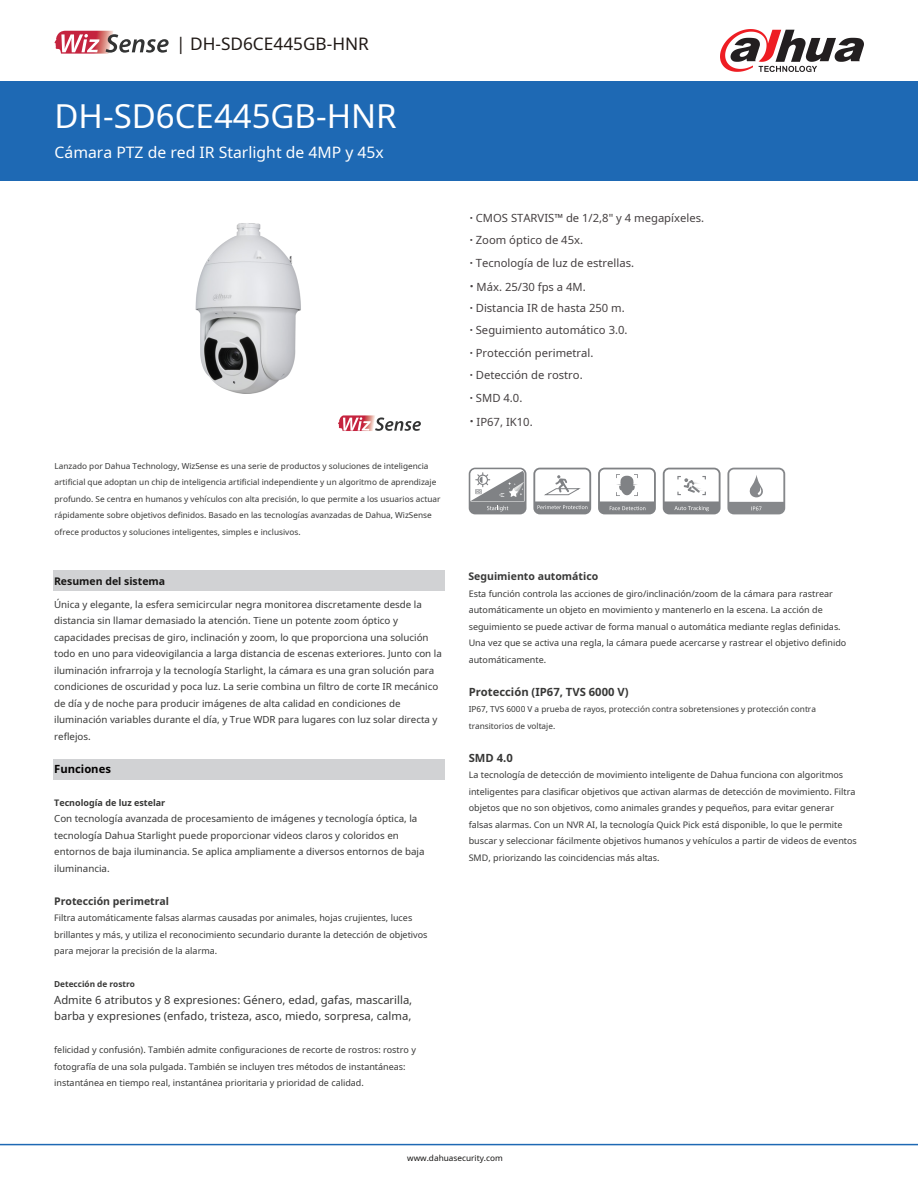
<style>
.page{position:relative;width:918px;height:1188px;background:#fff}
.page>*{position:absolute;margin:0;border:0;box-sizing:border-box;transform-origin:0 0}
.t1{font:33px "Noto Sans";color:#fff}
.t2{font:17.25px "Noto Sans";color:#201916}
.t3{font:15.75px "Noto Sans";color:#fff}
.t4{font:11.25px/22.5px "Noto Sans";color:#454041}
.t5{font:11.25px/16.5px "Noto Sans";color:#383837}
.t6{font:700 11.25px "Noto Sans";color:#383837}
.t7{font:700 11.25px "Noto Sans";color:#020000}
.t8{font:700 10.5px "Noto Sans";color:#383837}
.t9{font:700 10.5px "Noto Sans";color:#171615}
.t10{font:9.75px/16.5px "Noto Sans";color:#383837}
.t11{font:9px/16.5px "Noto Sans";color:#383837}
.t12{font:700 9px "Noto Sans";color:#383837}
.t13{font:8.25px/16.5px "Noto Sans";color:#383837}
.t14{font:8.25px "Noto Sans";color:#171615}
.t15{font:700 8.25px "Noto Sans";color:#383837}
.s1{font-weight:700}
.s2{font-weight:700;font-size:13.5px}
</style>
<div class="page">
<div style="left:0;top:81px;width:918px;height:100px;background:#1e69b4"></div>
<hr style="left:0;top:1144px;width:918px;height:1px;background:#1e69b4">
<svg style="left:720px;top:29px;width:144px;height:43px"></svg>
<div style="left:53px;top:759px;width:391px;height:21px;background:#d1d2d4"></div>
<div style="left:54px;top:570px;width:391px;height:21px;background:#d1d2d4"></div>
<img style="left:195px;top:223px;width:106px;height:171px">
<svg style="left:338px;top:415px;width:83px;height:16px"></svg>
<svg style="left:55px;top:31px;width:114px;height:23px"></svg>
<svg style="left:469px;top:468px;width:57px;height:46px"></svg>
<svg style="left:533px;top:468px;width:58px;height:46px"></svg>
<svg style="left:663px;top:468px;width:58px;height:46px"></svg>
<svg style="left:598px;top:468px;width:58px;height:46px"></svg>
<svg style="left:727px;top:468px;width:58px;height:46px"></svg>
<h2 class="t2" style="left:176px;top:31px;width:194px">| DH-SD6CE445GB-HNR</h2>
<h1 class="t1" style="left:55px;top:93px;width:344px">DH-SD6CE445GB-HNR</h1>
<h3 class="t3" style="left:55px;top:141px;width:331px">Cámara PTZ de red IR Starlight de 4MP y 45x</h3>
<p class="t13" style="left:55px;top:457px;width:387px">Lanzado por Dahua Technology, WizSense es una serie de productos y soluciones de inteligencia artificial que adoptan un chip de inteligencia artificial independiente y un algoritmo de aprendizaje profundo. Se centra en humanos y vehículos con alta precisión, lo que permite a los usuarios actuar rápidamente sobre objetivos definidos. Basado en las tecnologías avanzadas de Dahua, WizSense ofrece productos y soluciones inteligentes, simples e inclusivos.</p>
<p class="t4" style="left:470px;top:206px;width:236px"><span class="s1">·</span> CMOS STARVIS™ de 1/2,8" y 4 megapíxeles. <span class="s1">·</span> Zoom óptico de 45x.<br><span class="s1">·</span> Tecnología de luz de estrellas.</p>
<p class="t4" style="left:470px;top:277px;width:157px;line-height:20.1px"><span class="s2">·</span> Máx. 25/30 fps a 4M.<br><span class="s1">·</span> Distancia IR de hasta 250 m.</p>
<p class="t4" style="left:470px;top:318px;width:159px"><span class="s1">·</span> Seguimiento automático 3.0. <span class="s1">·</span> Protección perimetral.<br><span class="s1">·</span> Detección de rostro.<br><span class="s1">·</span> SMD 4.0.</p>
<p class="t4" style="left:470px;top:411px;width:64px"><span class="s2">·</span> IP67, IK10.</p>
<p class="t9" style="left:54px;top:573px;width:113px">Resumen del sistema</p>
<p class="t8" style="left:469px;top:569px;width:131px">Seguimiento automático</p>
<p class="t10" style="left:54px;top:596px;width:389px">Única y elegante, la esfera semicircular negra monitorea discretamente desde la distancia sin llamar demasiado la atención. Tiene un potente zoom óptico y capacidades precisas de giro, inclinación y zoom, lo que proporciona una solución todo en uno para videovigilancia a larga distancia de escenas exteriores. Junto con la iluminación infrarroja y la tecnología Starlight, la cámara es una gran solución para condiciones de oscuridad y poca luz. La serie combina un filtro de corte IR mecánico de día y de noche para producir imágenes de alta calidad en condiciones de iluminación variables durante el día, y True WDR para lugares con luz solar directa y reflejos.</p>
<p class="t7" style="left:54px;top:761px;width:58px">Funciones</p>
<p class="t12" style="left:54px;top:796px;width:113px">Tecnología de luz estelar</p>
<p class="t10" style="left:54px;top:810px;width:372px">Con tecnología avanzada de procesamiento de imágenes y tecnología óptica, la tecnología Dahua Starlight puede proporcionar videos claros y coloridos en entornos de baja iluminancia. Se aplica ampliamente a diversos entornos de baja iluminancia.</p>
<p class="t8" style="left:54px;top:894px;width:116px">Protección perimetral</p>
<p class="t11" style="left:54px;top:909px;width:375px">Filtra automáticamente falsas alarmas causadas por animales, hojas crujientes, luces brillantes y más, y utiliza el reconocimiento secundario durante la detección de objetivos para mejorar la precisión de la alarma.</p>
<p class="t15" style="left:54px;top:978px;width:82px">Detección de rostro</p>
<p class="t5" style="left:54px;top:991px;width:360px">Admite 6 atributos y 8 expresiones: Género, edad, gafas, mascarilla, barba y expresiones (enfado, tristeza, asco, miedo, sorpresa, calma,</p>
<p class="t11" style="left:54px;top:1041px;width:363px">felicidad y confusión). También admite configuraciones de recorte de rostros: rostro y fotografía de una sola pulgada. También se incluyen tres métodos de instantáneas: instantánea en tiempo real, instantánea prioritaria y prioridad de calidad.</p>
<p class="t11" style="left:469px;top:585px;width:379px">Esta función controla las acciones de giro/inclinación/zoom de la cámara para rastrear automáticamente un objeto en movimiento y mantenerlo en la escena. La acción de seguimiento se puede activar de forma manual o automática mediante reglas definidas.<br>Una vez que se activa una regla, la cámara puede acercarse y rastrear el objetivo definido automáticamente.</p>
<p class="t6" style="left:469px;top:684px;width:161px">Protección (IP67, TVS 6000 V)</p>
<p class="t13" style="left:469px;top:701px;width:349px">IP67, TVS 6000 V a prueba de rayos, protección contra sobretensiones y protección contra transitorios de voltaje.</p>
<p class="t6" style="left:469px;top:750px;width:46px">SMD 4.0</p>
<p class="t11" style="left:469px;top:766px;width:390px">La tecnología de detección de movimiento inteligente de Dahua funciona con algoritmos inteligentes para clasificar objetivos que activan alarmas de detección de movimiento. Filtra objetos que no son objetivos, como animales grandes y pequeños, para evitar generar falsas alarmas. Con un NVR AI, la tecnología Quick Pick está disponible, lo que le permite buscar y seleccionar fácilmente objetivos humanos y vehículos a partir de videos de eventos SMD, priorizando las coincidencias más altas.</p>
<p class="t14" style="left:407px;top:1152px;width:97px">www.dahuasecurity.com</p>
</div>
